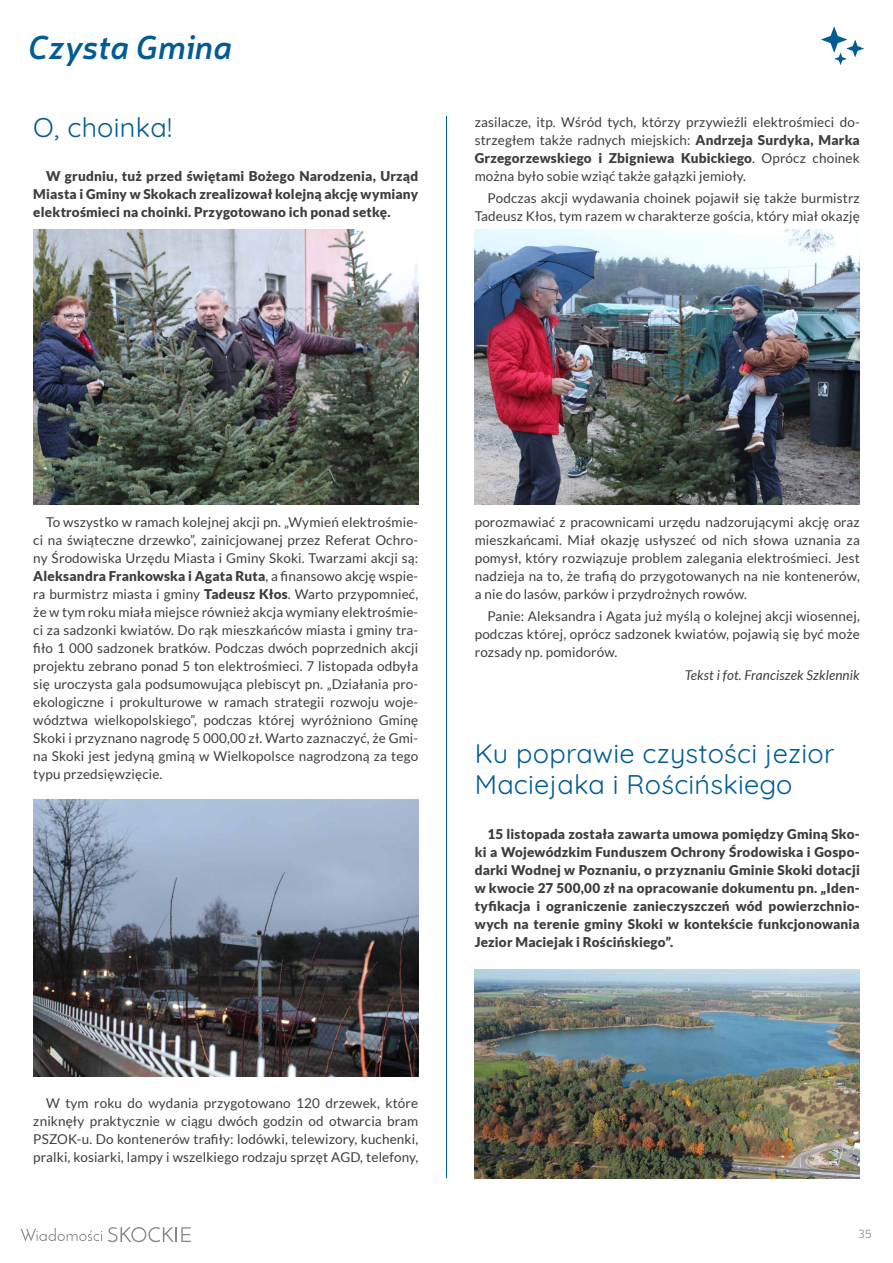
<style>
.page{position:relative;width:893px;height:1263px;background:#fff}
.page>*{position:absolute;margin:0;border:0;box-sizing:border-box;transform-origin:0 0}
.t1{font:italic 600 33px "Neris";color:#005c93}
.t2{font:27px/31.5px "Quicksand";letter-spacing:.01em;color:#005c93}
.t3{font:13.5px/18px "Lato";letter-spacing:.01em;color:#3d3d3c;text-align:justify}
.t4{font:900 13.5px/18px "Lato";letter-spacing:.015em;color:#3d3d3c;text-align:justify}
.t5{font:italic 13.5px "Lato";letter-spacing:.01em;color:#3d3d3c}
.t6{font:300 12px "Neris";color:#878787}
.s1{font-weight:900}
</style>
<div class="page">
<svg style="left:21px;top:1228px;width:81px;height:13px"></svg>
<svg style="left:108px;top:1227px;width:83px;height:15px"></svg>
<hr style="left:446px;top:116px;width:1px;height:1062px;background:#005c93">
<img style="left:33px;top:230px;width:385px;height:275px">
<img style="left:33px;top:799px;width:385px;height:277px">
<img style="left:475px;top:230px;width:385px;height:275px">
<img style="left:475px;top:969px;width:385px;height:209px">
<svg style="left:821px;top:26px;width:43px;height:39px"></svg>
<h1 class="t1" style="left:28px;top:25px;width:205px">Czysta Gmina</h1>
<h2 class="t2" style="left:33px;top:108px;width:140px">O, choinka!</h2>
<p class="t4" style="left:33px;top:167px;width:386px;text-indent:13px">W grudniu, tuż przed świętami Bożego Narodzenia, Urząd Miasta i Gminy w Skokach zrealizował kolejną akcję wymiany elektrośmieci na choinki. Przygotowano ich ponad setkę.</p>
<p class="t3" style="left:475px;top:113px;width:387px">zasilacze, itp. Wśród tych, którzy przywieźli elektrośmieci do&shy;strzegłem także radnych miejskich: <span class="s1">Andrzeja Surdyka, Marka Grzegorzewskiego i Zbigniewa Kubickiego</span>. Oprócz choinek można było sobie wziąć także gałązki jemioły.</p>
<p class="t3" style="left:475px;top:189px;width:387px;text-align:right">Podczas akcji wydawania choinek pojawił się także burmistrz<br>Tadeusz Kłos, tym razem w charakterze gościa, który miał okazję</p>
<p class="t3" style="left:33px;top:513px;width:386px;text-indent:13px">To wszystko w ramach kolejnej akcji pn. „Wymień elektrośmie&shy;ci na świąteczne drzewko”, zainicjowanej przez Referat Ochro&shy;ny Środowiska Urzędu Miasta i Gminy Skoki. Twarzami akcji są:<br><span class="s1">Aleksandra Frankowska i Agata Ruta</span>, a finansowo akcję wspie&shy;ra burmistrz miasta i gminy <span class="s1">Tadeusz Kłos</span>. Warto przypomnieć, że w tym roku miała miejsce również akcja wymiany elektrośmie&shy;ci za sadzonki kwiatów. Do rąk mieszkańców miasta i gminy tra&shy;fiło 1 000 sadzonek bratków. Podczas dwóch poprzednich akcji projektu zebrano ponad 5 ton elektrośmieci. 7 listopada odbyła się uroczysta gala podsumowująca plebiscyt pn. „Działania pro&shy;ekologiczne i prokulturowe w ramach strategii rozwoju woje&shy;wództwa wielkopolskiego”, podczas której wyróżniono Gminę Skoki i przyznano nagrodę 5 000,00 zł. Warto zaznaczyć, że Gmi&shy;na Skoki jest jedyną gminą w Wielkopolsce nagrodzoną za tego typu przedsięwzięcie.</p>
<p class="t3" style="left:475px;top:513px;width:387px">porozmawiać z pracownicami urzędu nadzorującymi akcję oraz mieszkańcami. Miał okazję usłyszeć od nich słowa uznania za pomysł, który rozwiązuje problem zalegania elektrośmieci. Jest nadzieja na to, że trafią do przygotowanych na nie kontenerów, a nie do lasów, parków i przydrożnych rowów.</p>
<p class="t3" style="left:475px;top:607px;width:387px;text-indent:13px">Panie: Aleksandra i Agata już myślą o kolejnej akcji wiosennej, podczas której, oprócz sadzonek kwiatów, pojawią się być może rozsady np. pomidorów.</p>
<p class="t5" style="left:685px;top:667px;width:176px">Tekst i fot. Franciszek Szklennik</p>
<h2 class="t2" style="left:475px;top:735px;width:361px">Ku poprawie czystości jezior<br>Maciejaka i Rościńskiego</h2>
<p class="t4" style="left:475px;top:824px;width:387px;text-indent:13px">15 listopada została zawarta umowa pomiędzy Gminą Sko&shy;ki a Wojewódzkim Funduszem Ochrony Środowiska i Gospo&shy;darki Wodnej w Poznaniu, o przyznaniu Gminie Skoki dotacji w kwocie 27 500,00 zł na opracowanie dokumentu pn. „Iden&shy;tyfikacja i ograniczenie zanieczyszczeń wód powierzchnio&shy;wych na terenie gminy Skoki w kontekście funkcjonowania Jezior Maciejak i Rościńskiego”.</p>
<p class="t3" style="left:33px;top:1093px;width:386px;text-indent:13px">W tym roku do wydania przygotowano 120 drzewek, które zniknęły praktycznie w ciągu dwóch godzin od otwarcia bram PSZOK-u. Do kontenerów trafiły: lodówki, telewizory, kuchenki, pralki, kosiarki, lampy i wszelkiego rodzaju sprzęt AGD, telefony,</p>
<p class="t6" style="left:858px;top:1226px;width:15px">35</p>
</div>
